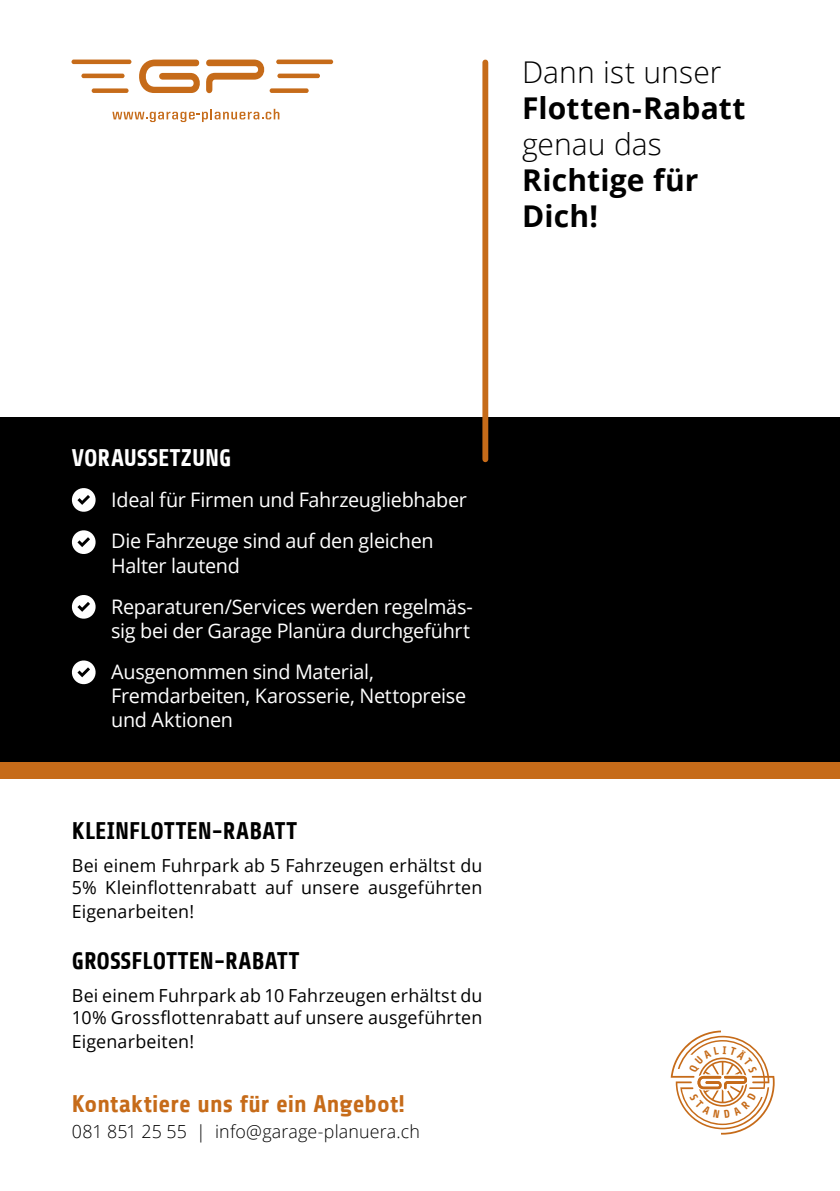
<style>
.page{position:relative;width:840px;height:1191px;background:#fff}
.page>*{position:absolute;margin:0;border:0;box-sizing:border-box;transform-origin:0 0}
.t1{font:700 30px/36px "Open Sans";letter-spacing:.005em;color:#000}
.t2{font:300 30px "Open Sans";color:#000}
.t3{font:700 24px "Share";letter-spacing:.01em;color:#000}
.t4{font:700 24px "Share";letter-spacing:.005em;color:#c66b19}
.t5{font:700 24px "Share";letter-spacing:.005em;color:#fff}
.t6{font:20px/41px "Open Sans";letter-spacing:-.015em;color:#fff}
.t7{font:18px/21.6px "Open Sans";letter-spacing:.01em;color:#000}
.t8{font:300 18px "Open Sans";letter-spacing:.01em;color:#000}
</style>
<div class="page">
<div style="left:0;top:417px;width:839px;height:361px;background:#000"></div>
<div style="left:482px;top:62px;width:6px;height:397px;background:#c66b19"></div>
<div style="left:0;top:762px;width:839px;height:16px;background:#c66b19"></div>
<svg style="left:71px;top:60px;width:262px;height:34px"></svg>
<svg style="left:112px;top:109px;width:167px;height:13px"></svg>
<svg style="left:72px;top:488px;width:24px;height:24px"></svg>
<svg style="left:72px;top:530px;width:24px;height:24px"></svg>
<svg style="left:72px;top:660px;width:24px;height:24px"></svg>
<svg style="left:72px;top:595px;width:24px;height:24px"></svg>
<svg style="left:670px;top:1030px;width:104px;height:104px"></svg>
<h1 class="t2" style="left:522px;top:51px;width:201px">Dann ist unser</h1>
<h1 class="t1" style="left:522px;top:89px;width:225px">Flotten-Rabatt</h1>
<h1 class="t2" style="left:522px;top:123px;width:141px">genau das</h1>
<h1 class="t1" style="left:522px;top:161px;width:178px">Richtige für<br>Dich!</h1>
<p class="t5" style="left:71px;top:445px;width:161px">VORAUSSETZUNG</p>
<p class="t6" style="left:111px;top:479px;width:357px">Ideal für Firmen und Fahrzeugliebhaber<br>Die Fahrzeuge sind auf den gleichen</p>
<p class="t6" style="left:111px;top:544px;width:363px">Halter lautend<br>Reparaturen/Services werden regelmäs-</p>
<p class="t6" style="left:111px;top:609px;width:360px">sig bei der Garage Planüra durchgeführt<br>Ausgenommen sind Material,</p>
<p class="t6" style="left:111px;top:683px;width:356px;line-height:24px">Fremdarbeiten, Karosserie, Nettopreise und Aktionen</p>
<p class="t3" style="left:72px;top:818px;width:226px">KLEINFLOTTEN-RABATT</p>
<p class="t7" style="left:72px;top:854px;width:412px">Bei einem Fuhrpark ab 5 Fahrzeugen erhältst du<br>5% Kleinflottenrabatt auf unsere ausgeführten</p>
<p class="t7" style="left:72px;top:900px;width:124px">Eigenarbeiten!</p>
<p class="t3" style="left:72px;top:948px;width:229px">GROSSFLOTTEN-RABATT</p>
<p class="t7" style="left:72px;top:984px;width:412px">Bei einem Fuhrpark ab 10 Fahrzeugen erhältst du<br>10% Grossflottenrabatt auf unsere ausgeführten</p>
<p class="t7" style="left:72px;top:1030px;width:124px">Eigenarbeiten!</p>
<p class="t4" style="left:72px;top:1091px;width:334px">Kontaktiere uns für ein Angebot!</p>
<p class="t8" style="left:72px;top:1119px;width:349px">081 851 25 55 | info@garage-planuera.ch</p>
</div>
